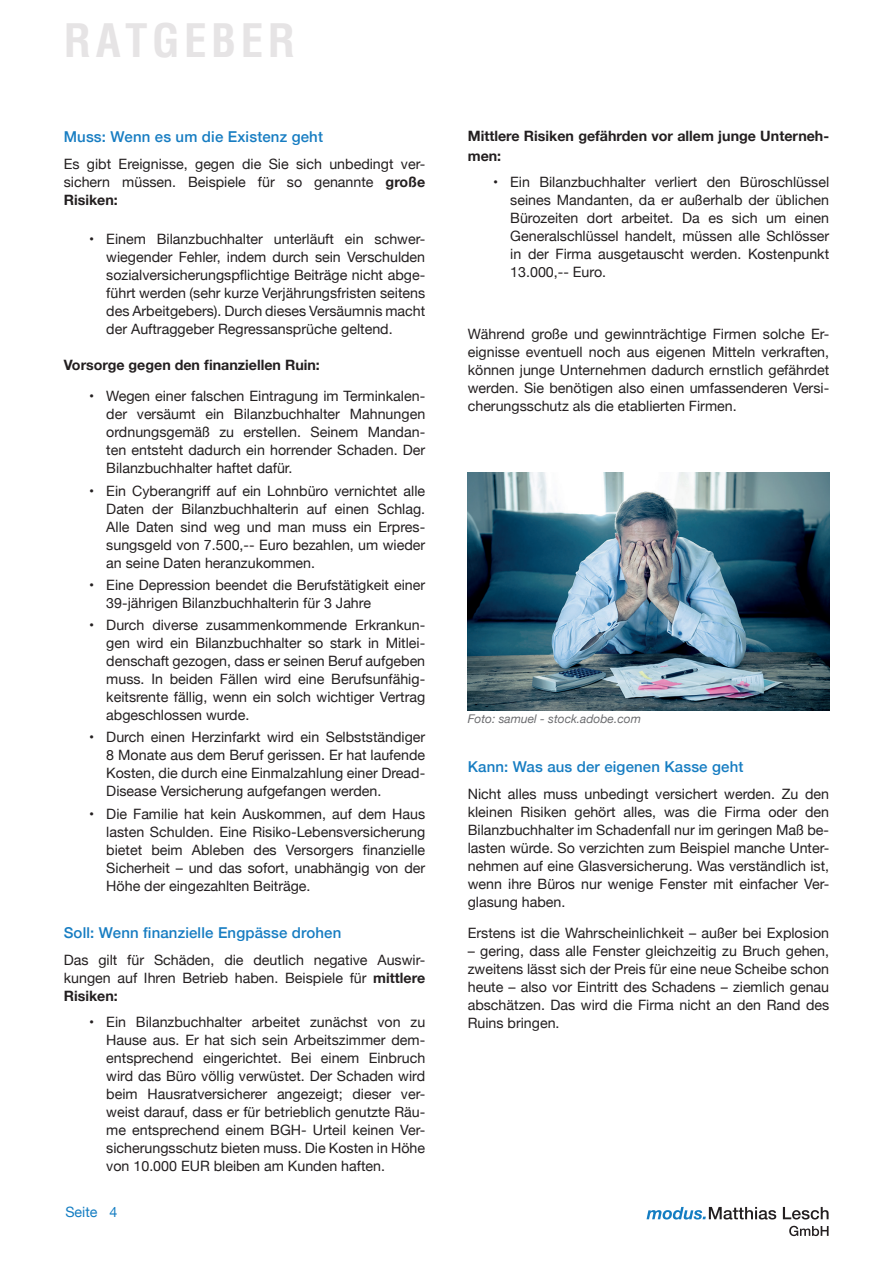
<style>
.page{position:relative;width:893px;height:1263px;background:#fff}
.page>*{position:absolute;margin:0;border:0;box-sizing:border-box;transform-origin:0 0}
.t1{font:700 condensed 45px "Helvetica";letter-spacing:.1em;color:#e6e4e5}
.t2{font:500 15px "Helvetica Neue";letter-spacing:.01em;color:#177dc2}
.t3{font:14.25px/18px "Helvetica Neue";color:#231f20;text-align:justify}
.t4{font:700 14.25px/19.5px "Helvetica Neue";color:#231f20}
.t5{font:14.25px "Helvetica Neue";color:#147dc2}
.t6{font:italic 12px "Helvetica Neue";color:#6c6d70}
.s1{font-weight:700}
</style>
<div class="page">
<svg style="left:789px;top:1226px;width:40px;height:10px"></svg>
<svg style="left:646px;top:1207px;width:182px;height:12px"></svg>
<img style="left:468px;top:472px;width:361px;height:238px">
<h1 class="t1" style="left:64px;top:11px;width:233px">RATGEBER</h1>
<p class="t2" style="left:64px;top:125px;width:261px">Muss: Wenn es um die Existenz geht</p>
<p class="t3" style="left:64px;top:155px;width:363px">Es gibt Ereignisse, gegen die Sie sich unbedingt ver&shy;sichern müssen. Beispiele für so genannte <span class="s1">große Risiken:</span></p>
<p class="t3" style="left:106px;top:231px;width:320px;text-indent:-17px">• Einem Bilanzbuchhalter unterläuft ein schwer&shy;wiegender Fehler, indem durch sein Verschulden sozialversicherungspflichtige Beiträge nicht abge&shy;führt werden (sehr kurze Verjährungsfristen seitens des Arbeitgebers). Durch dieses Versäumnis macht der Auftraggeber Regressansprüche geltend.</p>
<p class="t4" style="left:64px;top:356px;width:258px">Vorsorge gegen den finanziellen Ruin:</p>
<p class="t3" style="left:106px;top:388px;width:320px;text-indent:-17px">• Wegen einer falschen Eintragung im Terminkalen&shy;der versäumt ein Bilanzbuchhalter Mahnungen ordnungsgemäß zu erstellen. Seinem Mandan&shy;ten entsteht dadurch ein horrender Schaden. Der Bilanzbuchhalter haftet dafür.</p>
<p class="t3" style="left:106px;top:482px;width:320px;text-indent:-17px">• Ein Cyberangriff auf ein Lohnbüro vernichtet alle Daten der Bilanzbuchhalterin auf einen Schlag.<br>Alle Daten sind weg und man muss ein Erpres&shy;sungsgeld von 7.500,-- Euro bezahlen, um wieder an seine Daten heranzukommen.</p>
<p class="t3" style="left:106px;top:576px;width:320px;text-indent:-17px">• Eine Depression beendet die Berufstätigkeit einer<br>39-jährigen Bilanzbuchhalterin für 3 Jahre</p>
<p class="t3" style="left:106px;top:617px;width:320px;text-indent:-17px">• Durch diverse zusammenkommende Erkrankun&shy;gen wird ein Bilanzbuchhalter so stark in Mitlei&shy;denschaft gezogen, dass er seinen Beruf aufgeben muss. In beiden Fällen wird eine Berufsunfähig&shy;keitsrente fällig, wenn ein solch wichtiger Vertrag abgeschlossen wurde.</p>
<p class="t3" style="left:106px;top:729px;width:320px;text-indent:-17px">• Durch einen Herzinfarkt wird ein Selbstständiger 8 Monate aus dem Beruf gerissen. Er hat laufende Kosten, die durch eine Einmalzahlung einer Dread-Disease Versicherung aufgefangen werden.</p>
<p class="t3" style="left:106px;top:805px;width:320px;text-indent:-17px">• Die Familie hat kein Auskommen, auf dem Haus lasten Schulden. Eine Risiko-Lebensversicherung bietet beim Ableben des Versorgers finanzielle Sicherheit – und das sofort, unabhängig von der Höhe der eingezahlten Beiträge.</p>
<p class="t2" style="left:64px;top:921px;width:279px">Soll: Wenn finanzielle Engpässe drohen</p>
<p class="t3" style="left:64px;top:951px;width:363px">Das gilt für Schäden, die deutlich negative Auswir&shy;kungen auf Ihren Betrieb haben. Beispiele für <span class="s1">mittlere Risiken:</span></p>
<p class="t3" style="left:106px;top:1014px;width:320px;text-indent:-17px">• Ein Bilanzbuchhalter arbeitet zunächst von zu Hause aus. Er hat sich sein Arbeitszimmer dem&shy;entsprechend eingerichtet. Bei einem Einbruch wird das Büro völlig verwüstet. Der Schaden wird beim Hausratversicherer angezeigt; dieser ver&shy;weist darauf, dass er für betrieblich genutzte Räu&shy;me entsprechend einem BGH- Urteil keinen Ver&shy;sicherungsschutz bieten muss. Die Kosten in Höhe von 10.000 EUR bleiben am Kunden haften.</p>
<p class="t5" style="left:65px;top:1202px;width:54px">Seite 4</p>
<p class="t4" style="left:468px;top:127px;width:363px">Mittlere Risiken gefährden vor allem junge Unterneh&shy;men:</p>
<p class="t3" style="left:510px;top:174px;width:320px;text-indent:-17px">• Ein Bilanzbuchhalter verliert den Büroschlüssel seines Mandanten, da er außerhalb der üblichen Bürozeiten dort arbeitet. Da es sich um einen Generalschlüssel handelt, müssen alle Schlösser in der Firma ausgetauscht werden. Kostenpunkt 13.000,-- Euro.</p>
<p class="t3" style="left:468px;top:326px;width:363px">Während große und gewinnträchtige Firmen solche Er&shy;eignisse eventuell noch aus eigenen Mitteln verkraften, können junge Unternehmen dadurch ernstlich gefährdet werden. Sie benötigen also einen umfassenderen Versi&shy;cherungsschutz als die etablierten Firmen.</p>
<p class="t6" style="left:468px;top:710px;width:175px">Foto: samuel - stock.adobe.com</p>
<p class="t2" style="left:468px;top:755px;width:277px">Kann: Was aus der eigenen Kasse geht</p>
<p class="t3" style="left:468px;top:786px;width:363px">Nicht alles muss unbedingt versichert werden. Zu den kleinen Risiken gehört alles, was die Firma oder den Bilanzbuchhalter im Schadenfall nur im geringen Maß be&shy;lasten würde. So verzichten zum Beispiel manche Unter&shy;nehmen auf eine Glasversicherung. Was verständlich ist, wenn ihre Büros nur wenige Fenster mit einfacher Ver&shy;glasung haben.</p>
<p class="t3" style="left:468px;top:924px;width:363px">Erstens ist die Wahrscheinlichkeit – außer bei Explosion</p>
<p class="t3" style="left:468px;top:942px;width:363px">– gering, dass alle Fenster gleichzeitig zu Bruch gehen, zweitens lässt sich der Preis für eine neue Scheibe schon heute – also vor Eintritt des Schadens – ziemlich genau abschätzen. Das wird die Firma nicht an den Rand des Ruins bringen.</p>
</div>
